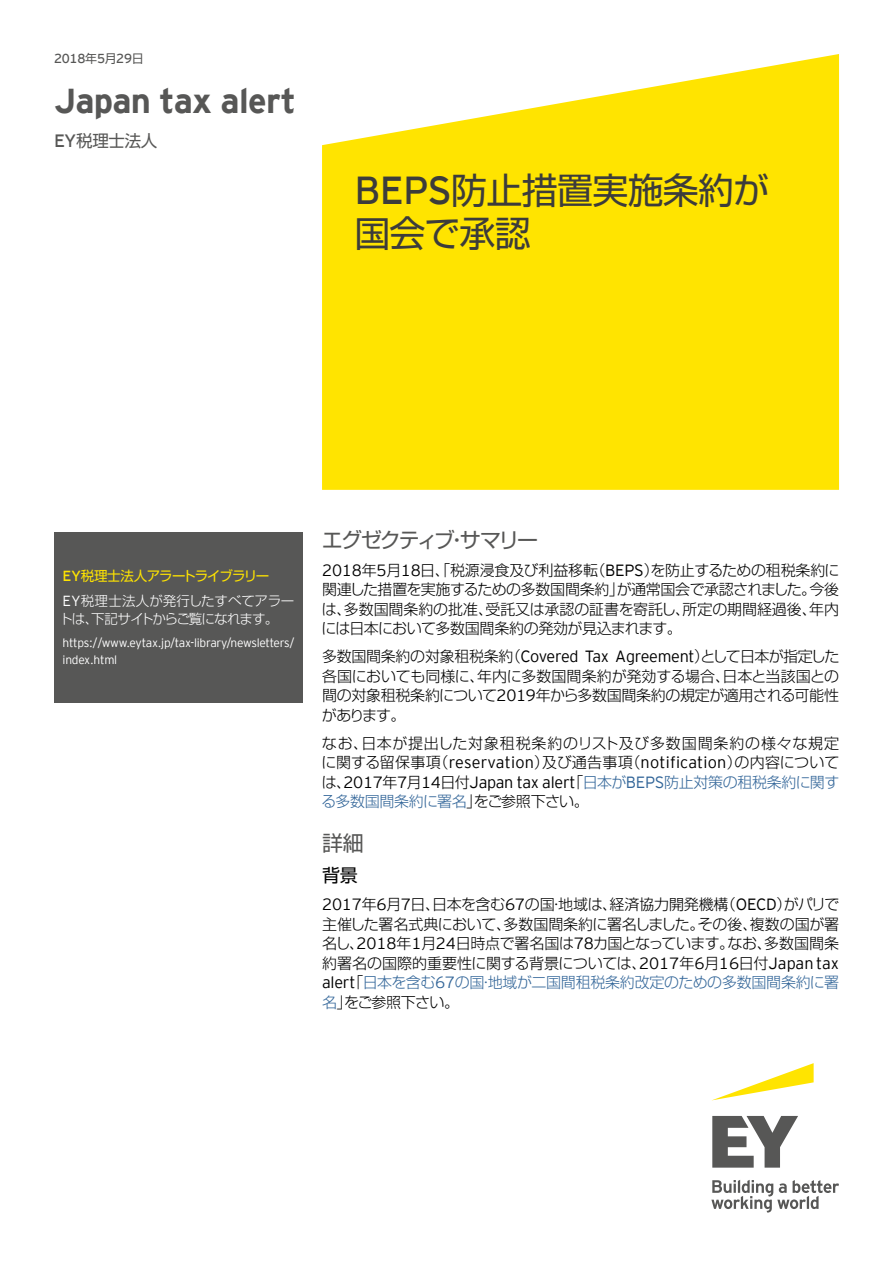
<style>
.page{position:relative;width:893px;height:1263px;background:#fff}
.page>*{position:absolute;margin:0;border:0;box-sizing:border-box;transform-origin:0 0}
.t1{font:36px/43.2px "Shin Go Pro";letter-spacing:-.02em;color:#3c3c3b}
.t2{font:700 34.5px "EY Interstate";letter-spacing:-.02em;color:#575756}
.t3{font:21px "Shin Go Pro";letter-spacing:-.09em;color:#575756}
.t4{font:18px "Shin Go Pro";color:#000}
.t5{font:16.5px "Shin Go Pro";letter-spacing:-.02em;color:#575756}
.t6{font:300 16.2px "EY Interstate";letter-spacing:-.02em;color:#000}
.t7{font:300 15px/19.5px "Shin Go Pro";letter-spacing:-.02em;color:#000;text-align:justify}
.t8{font:300 15px/19.5px "Shin Go Pro";letter-spacing:.04em;color:#000}
.t9{font:300 15px "Shin Go Pro";letter-spacing:-.02em;color:#369}
.t10{font:300 13.5px/24.8px "Shin Go Pro";color:#fff}
.t11{font:300 13.5px "Shin Go Pro";letter-spacing:-.075em;color:#fff}
.t12{font:13.05px "EY Interstate";letter-spacing:-.02em;color:#575756}
.t13{font:300 12px/16.5px "EY Interstate";letter-spacing:-.02em;color:#fff}
.s1{font-family:"Shin Go Pro";font-size:12px}
.s2{font-family:"EY Interstate";font-size:17.85px}
.s3{font-family:"EY Interstate";font-size:39px}
.s4{font-family:"EY Interstate";font-weight:400;font-size:14.7px;color:#ffe400}
.s5{font-weight:400;color:#ffe400}
.s6{font-family:"EY Interstate";font-size:14.7px}
.s7{font-family:"EY Interstate";font-size:16.2px}
.s8{font-family:"Shin Go Pro";font-size:15px}
.s9{font-family:"Shin Go Pro";font-size:15px;color:#369}
.s10{color:#369}
.s11{color:#000}
.s12{font-family:"EY Interstate";font-size:16.2px;color:#369}
</style>
<div class="page">
<svg style="left:713px;top:1063px;width:101px;height:37px"></svg>
<svg style="left:711px;top:1116px;width:128px;height:96px"></svg>
<svg style="left:322px;top:54px;width:517px;height:436px;background:#ffe61a"></svg>
<div style="left:54px;top:532px;width:249px;height:170px;background:#575756"></div>
<p class="t12" style="left:54px;top:49px;width:91px">2018<span class="s1">年</span>5<span class="s1">月</span>29<span class="s1">日</span></p>
<h2 class="t2" style="left:54px;top:76px;width:243px">Japan tax alert</h2>
<p class="t5" style="left:54px;top:127px;width:105px"><span class="s2">EY</span>税理士法人</p>
<h1 class="t1" style="left:354px;top:164px;width:416px"><span class="s3">BEPS</span>防止措置実施条約が国会で承認</h1>
<p class="t10" style="left:63px;top:562px;width:233px"><span class="s4">EY</span><span class="s5">税理士法人アラートライブラリー<br></span><span class="s6">EY</span>税理士法人が発行したすべてアラー</p>
<p class="t11" style="left:60px;top:608px;width:220px">トは、下記サイトからご覧になれます。</p>
<p class="t13" style="left:63px;top:634px;width:233px">https://www.eytax.jp/tax-library/newsletters/ index.html</p>
<h3 class="t3" style="left:322px;top:522px;width:218px">エグゼクティブ・サマリー</h3>
<p class="t7" style="left:322px;top:558px;width:520px"><span class="s7">2018</span>年<span class="s7">5</span>月<span class="s7">18</span>日、「税源浸食及び利益移転（<span class="s7">BEPS</span>）を防止するための租税条約に関連した措置を実施するための多数国間条約」が通常国会で承認されました。今後は、多数国間条約の批准、受託又は承認の証書を寄託し、所定の期間経過後、年内には日本において多数国間条約の発効が見込まれます。</p>
<p class="t7" style="left:322px;top:645px;width:519px">多数国間条約の対象租税条約（<span class="s7">Covered Tax Agreement</span>）として日本が指定した各国においても同様に、年内に多数国間条約が発効する場合、日本と当該国との間の対象租税条約について<span class="s7">2019</span>年から多数国間条約の規定が適用される可能性があります。</p>
<p class="t8" style="left:322px;top:731px;width:519px">なお、日本が提出した対象租税条約のリスト及び多数国間条約の様々な規定に関する留保事項（<span class="s7">reservation</span>）及び通告事項（<span class="s7">notification</span>）の内容について</p>
<p class="t6" style="left:322px;top:770px;width:519px"><span class="s8">は、</span>2017<span class="s8">年</span>7<span class="s8">月</span>14<span class="s8">日付</span>Japan tax alert<span class="s8">「</span><span class="s9">日本が</span><span class="s10">BEPS</span><span class="s9">防止対策の租税条約に関す</span></p>
<p class="t9" style="left:322px;top:789px;width:269px">る多数国間条約に署名<span class="s11">」をご参照下さい。</span></p>
<h3 class="t3" style="left:322px;top:826px;width:43px">詳細</h3>
<p class="t4" style="left:322px;top:861px;width:37px">背景</p>
<p class="t7" style="left:322px;top:893px;width:519px"><span class="s7">2017</span>年<span class="s7">6</span>月<span class="s7">7</span>日、日本を含む<span class="s7">67</span>の国・地域は、経済協力開発機構（<span class="s7">OECD</span>）がパリで主催した署名式典において、多数国間条約に署名しました。その後、複数の国が署名し、<span class="s7">2018</span>年<span class="s7">1</span>月<span class="s7">24</span>日時点で署名国は<span class="s7">78</span>カ国となっています。なお、多数国間条約署名の国際的重要性に関する背景については、<span class="s7">2017</span>年<span class="s7">6</span>月<span class="s7">16</span>日付<span class="s7">Japan tax alert</span>「<span class="s10">日本を含む</span><span class="s12">67</span><span class="s10">の国・地域が二国間租税条約改定のための多数国間条約に署名</span>」をご参照下さい。</p>
</div>
